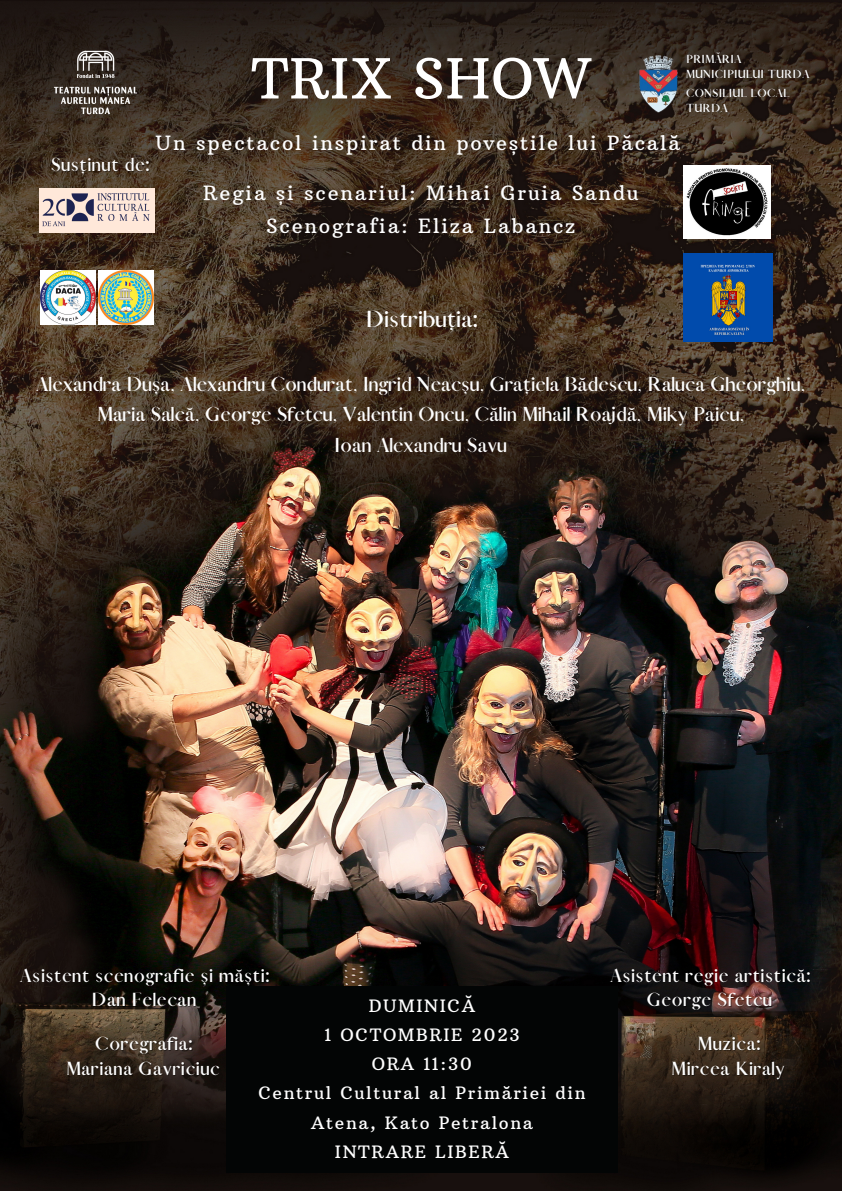
<style>
.page{position:relative;width:842px;height:1191px;background:#fff}
.page>*{position:absolute;margin:0;border:0;box-sizing:border-box;transform-origin:0 0}
.t1{font:55px "Arbutus Slab";letter-spacing:.015em;color:#fff}
.t2{font:700 21px "Afrah";letter-spacing:.015em;color:#fff}
.t3{font:20px "Arbutus Slab";letter-spacing:.095em;color:#fff}
.t4{font:700 18.2px/30.7px "Afrah";letter-spacing:.015em;color:#fff;text-align:center}
.t5{font:17.4px/29.2px "Arbutus Slab";letter-spacing:.095em;color:#fff;text-align:center}
.t6{font:700 17px "Afrah";letter-spacing:.045em;color:#fff}
.t7{font:700 10.5px/15.5px "Afrah";letter-spacing:.045em;color:#fff}
.s1{color:rgb(0 0 0/.4)}
</style>
<div class="page">
<img style="left:0;top:0;width:842px;height:1190px">
<img style="left:47px;top:46px;width:96px;height:72px">
<img style="left:621px;top:46px;width:76px;height:76px">
<img style="left:684px;top:166px;width:87px;height:73px">
<div style="left:39px;top:188px;width:115px;height:44px;background:#ffe8d9"></div>
<img style="left:42px;top:193px;width:108px;height:34px">
<img style="left:40px;top:270px;width:55px;height:55px">
<img style="left:98px;top:270px;width:55px;height:55px">
<div style="left:226px;top:985px;width:392px;height:187px;background:#030505"></div>
<img style="left:684px;top:253px;width:88px;height:88px">
<p class="t1" style="left:251px;top:44px;width:340px">TRIX SHOW</p>
<p class="t7" style="left:686px;top:51px;width:57px">PRIMĂRIA</p>
<p class="t7" style="left:686px;top:66px;width:125px">MUNICIPIULUI TURDA</p>
<p class="t7" style="left:686px;top:85px;width:105px">CONSILIUL LOCAL<br><span class="s1">TURDA</span></p>
<p class="t3" style="left:156px;top:131px;width:526px">Un spectacol inspirat din poveștile lui Păcală</p>
<p class="t6" style="left:51px;top:154px;width:98px">Susținut de:</p>
<p class="t3" style="left:203px;top:180px;width:437px">Regia și scenariul: Mihai Gruia Sandu</p>
<p class="t3" style="left:266px;top:214px;width:311px">Scenografia: Eliza Labancz</p>
<p class="t2" style="left:366px;top:306px;width:111px">Distribuția:</p>
<p class="t4" style="left:36px;top:368px;width:771px">Alexandra Dușa, Alexandru Condurat, Ingrid Neacșu, Grațiela Bădescu, Raluca Gheorghiu,<br>Maria Salcă, George Sfetcu, Valentin Oncu, Călin Mihail Roajdă, Miky Paicu,</p>
<p class="t4" style="left:335px;top:430px;width:174px">Ioan Alexandru Savu</p>
<p class="t6" style="left:20px;top:964px;width:249px">Asistent scenografie și măști:</p>
<p class="t6" style="left:92px;top:989px;width:106px">Dan Felecan</p>
<p class="t6" style="left:610px;top:964px;width:200px">Asistent regie artistică:</p>
<p class="t5" style="left:369px;top:990px;width:108px">DUMINICĂ</p>
<p class="t6" style="left:647px;top:989px;width:127px">George Sfetcu</p>
<p class="t5" style="left:325px;top:1019px;width:196px">1 OCTOMBRIE 2023</p>
<p class="t5" style="left:372px;top:1049px;width:102px">ORA 11:30</p>
<p class="t5" style="left:258px;top:1078px;width:329px">Centrul Cultural al Primăriei din<br>Atena, Kato Petralona</p>
<p class="t5" style="left:335px;top:1136px;width:176px">INTRARE LIBERĂ</p>
<p class="t6" style="left:95px;top:1032px;width:97px">Coregrafia:</p>
<p class="t6" style="left:66px;top:1057px;width:155px">Mariana Gavriciuc</p>
<p class="t6" style="left:698px;top:1032px;width:62px">Muzica:</p>
<p class="t6" style="left:672px;top:1057px;width:115px">Mircea Kiraly</p>
</div>
